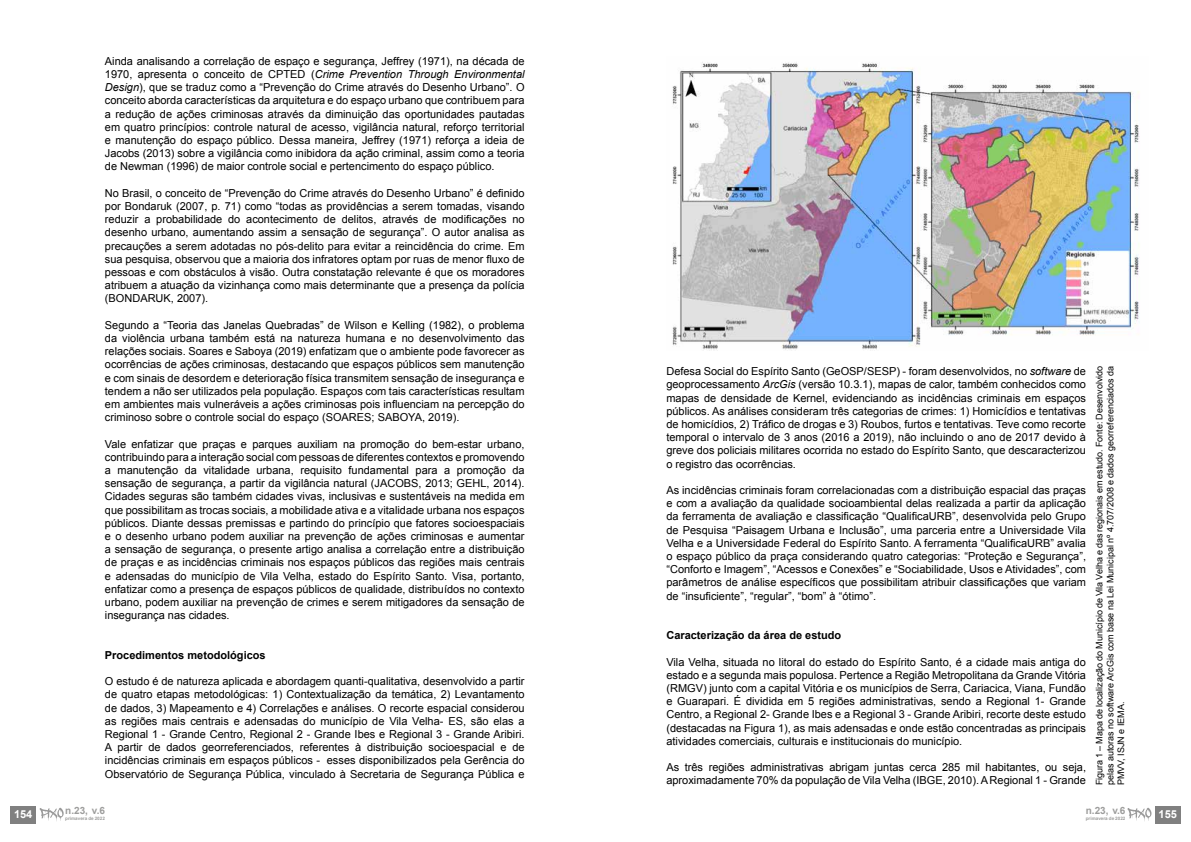
<style>
.page{position:relative;width:1191px;height:842px;background:#fff}
.page>*{position:absolute;margin:0;border:0;box-sizing:border-box;transform-origin:0 0}
.t1{font:11px/13.2px "Arial";color:#000;text-align:justify}
.t2{font:700 11px "Arial";color:#000}
.t3{font:700 11px "Arial";color:#fff}
.t4{font:700 10px "Arial";color:#9d9d9c}
.t5{font:9px/10.8px "Arial";color:#000;text-align:justify}
.t6{font:700 4.6px "Arial";color:#9d9d9c}
.s1{font-style:italic}
</style>
<div class="page">
<img style="left:672px;top:62px;width:468px;height:288px">
<div style="left:1155px;top:806px;width:25px;height:17px;background:#808080"></div>
<svg style="left:1127px;top:808px;width:24px;height:13px"></svg>
<div style="left:11px;top:806px;width:25px;height:17px;background:#808080"></div>
<svg style="left:40px;top:808px;width:24px;height:13px"></svg>
<p class="t3" style="left:14px;top:807px;width:20px">154</p>
<p class="t1" style="left:105px;top:54px;width:421px">Ainda analisando a correlação de espaço e segurança, Jeffrey (1971), na década de 1970, apresenta o conceito de CPTED (<span class="s1">Crime Prevention Through Environmental Design</span>), que se traduz como a “Prevenção do Crime através do Desenho Urbano”. O conceito aborda características da arquitetura e do espaço urbano que contribuem para a redução de ações criminosas através da diminuição das oportunidades pautadas em quatro princípios: controle natural de acesso, vigilância natural, reforço territorial e manutenção do espaço público. Dessa maneira, Jeffrey (1971) reforça a ideia de Jacobs (2013) sobre a vigilância como inibidora da ação criminal, assim como a teoria de Newman (1996) de maior controle social e pertencimento do espaço público.</p>
<p class="t1" style="left:105px;top:186px;width:421px">No Brasil, o conceito de “Prevenção do Crime através do Desenho Urbano” é definido por Bondaruk (2007, p. 71) como “todas as providências a serem tomadas, visando reduzir a probabilidade do acontecimento de delitos, através de modificações no desenho urbano, aumentando assim a sensação de segurança”. O autor analisa as precauções a serem adotadas no pós-delito para evitar a reincidência do crime. Em sua pesquisa, observou que a maioria dos infratores optam por ruas de menor fluxo de pessoas e com obstáculos à visão. Outra constatação relevante é que os moradores atribuem a atuação da vizinhança como mais determinante que a presença da polícia (BONDARUK, 2007).</p>
<p class="t1" style="left:105px;top:318px;width:421px">Segundo a “Teoria das Janelas Quebradas” de Wilson e Kelling (1982), o problema da violência urbana também está na natureza humana e no desenvolvimento das relações sociais. Soares e Saboya (2019) enfatizam que o ambiente pode favorecer as ocorrências de ações criminosas, destacando que espaços públicos sem manutenção e com sinais de desordem e deterioração física transmitem sensação de insegurança e tendem a não ser utilizados pela população. Espaços com tais características resultam em ambientes mais vulneráveis a ações criminosas pois influenciam na percepção do criminoso sobre o controle social do espaço (SOARES; SABOYA, 2019).</p>
<p class="t1" style="left:105px;top:437px;width:421px">Vale enfatizar que praças e parques auxiliam na promoção do bem-estar urbano, contribuindo para a interação social com pessoas de diferentes contextos e promovendo a manutenção da vitalidade urbana, requisito fundamental para a promoção da sensação de segurança, a partir da vigilância natural (JACOBS, 2013; GEHL, 2014).<br>Cidades seguras são também cidades vivas, inclusivas e sustentáveis na medida em que possibilitam as trocas sociais, a mobilidade ativa e a vitalidade urbana nos espaços públicos. Diante dessas premissas e partindo do princípio que fatores socioespaciais e o desenho urbano podem auxiliar na prevenção de ações criminosas e aumentar a sensação de segurança, o presente artigo analisa a correlação entre a distribuição de praças e as incidências criminais nos espaços públicos das regiões mais centrais e adensadas do município de Vila Velha, estado do Espírito Santo. Visa, portanto, enfatizar como a presença de espaços públicos de qualidade, distribuídos no contexto urbano, podem auxiliar na prevenção de crimes e serem mitigadores da sensação de insegurança nas cidades.</p>
<p class="t2" style="left:105px;top:648px;width:162px">Procedimentos metodológicos</p>
<p class="t1" style="left:105px;top:675px;width:421px">O estudo é de natureza aplicada e abordagem quanti-qualitativa, desenvolvido a partir de quatro etapas metodológicas: 1) Contextualização da temática, 2) Levantamento de dados, 3) Mapeamento e 4) Correlações e análises. O recorte espacial considerou as regiões mais centrais e adensadas do município de Vila Velha- ES, são elas a Regional 1 - Grande Centro, Regional 2 - Grande Ibes e Regional 3 - Grande Aribiri.<br>A partir de dados georreferenciados, referentes à distribuição socioespacial e de incidências criminais em espaços públicos - esses disponibilizados pela Gerência do Observatório de Segurança Pública, vinculado à Secretaria de Segurança Pública e</p>
<p class="t4" style="left:65px;top:804px;width:41px">n.23, v.6</p>
<p class="t6" style="left:65px;top:815px;width:41px">primavera de 2022</p>
<p class="t1" style="left:666px;top:365px;width:421px">Defesa Social do Espírito Santo (GeOSP/SESP) - foram desenvolvidos, no <span class="s1">software</span> de geoprocessamento <span class="s1">ArcGis</span> (versão 10.3.1), mapas de calor, também conhecidos como mapas de densidade de Kernel, evidenciando as incidências criminais em espaços públicos. As análises consideram três categorias de crimes: 1) Homicídios e tentativas de homicídios, 2) Tráfico de drogas e 3) Roubos, furtos e tentativas. Teve como recorte temporal o intervalo de 3 anos (2016 a 2019), não incluindo o ano de 2017 devido à greve dos policiais militares ocorrida no estado do Espírito Santo, que descaracterizou o registro das ocorrências.</p>
<p class="t1" style="left:666px;top:484px;width:421px">As incidências criminais foram correlacionadas com a distribuição espacial das praças e com a avaliação da qualidade socioambiental delas realizada a partir da aplicação da ferramenta de avaliação e classificação “QualificaURB”, desenvolvida pelo Grupo de Pesquisa “Paisagem Urbana e Inclusão”, uma parceria entre a Universidade Vila Velha e a Universidade Federal do Espírito Santo. A ferramenta “QualificaURB” avalia o espaço público da praça considerando quatro categorias: “Proteção e Segurança”, “Conforto e Imagem”, “Acessos e Conexões” e “Sociabilidade, Usos e Atividades”, com parâmetros de análise específicos que possibilitam atribuir classificações que variam de “insuficiente”, “regular”, “bom” à “ótimo”.</p>
<p class="t2" style="left:666px;top:628px;width:176px">Caracterização da área de estudo</p>
<p class="t1" style="left:666px;top:655px;width:421px">Vila Velha, situada no litoral do estado do Espírito Santo, é a cidade mais antiga do estado e a segunda mais populosa. Pertence a Região Metropolitana da Grande Vitória (RMGV) junto com a capital Vitória e os municípios de Serra, Cariacica, Viana, Fundão e Guarapari. É dividida em 5 regiões administrativas, sendo a Regional 1- Grande Centro, a Regional 2- Grande Ibes e a Regional 3 - Grande Aribiri, recorte deste estudo (destacadas na Figura 1), as mais adensadas e onde estão concentradas as principais atividades comerciais, culturais e institucionais do município.</p>
<p class="t1" style="left:666px;top:761px;width:421px">As três regiões administrativas abrigam juntas cerca 285 mil habitantes, ou seja, aproximadamente 70% da população de Vila Velha (IBGE, 2010). A Regional 1 - Grande</p>
<p class="t5" style="left:1094px;top:785px;width:421px;rotate:-90deg">Figura 1 – Mapa de localização do Município de Vila Velha e das regionais em estudo. Fonte: Desenvolvido pelas autoras no software ArcGis com base na Lei Municipal nº 4.707/2008 e dados georreferenciados da PMVV, ISJN e IEMA.</p>
<p class="t4" style="left:1085px;top:804px;width:41px">n.23, v.6</p>
<p class="t6" style="left:1085px;top:815px;width:41px">primavera de 2022</p>
<p class="t3" style="left:1158px;top:807px;width:20px">155</p>
</div>
